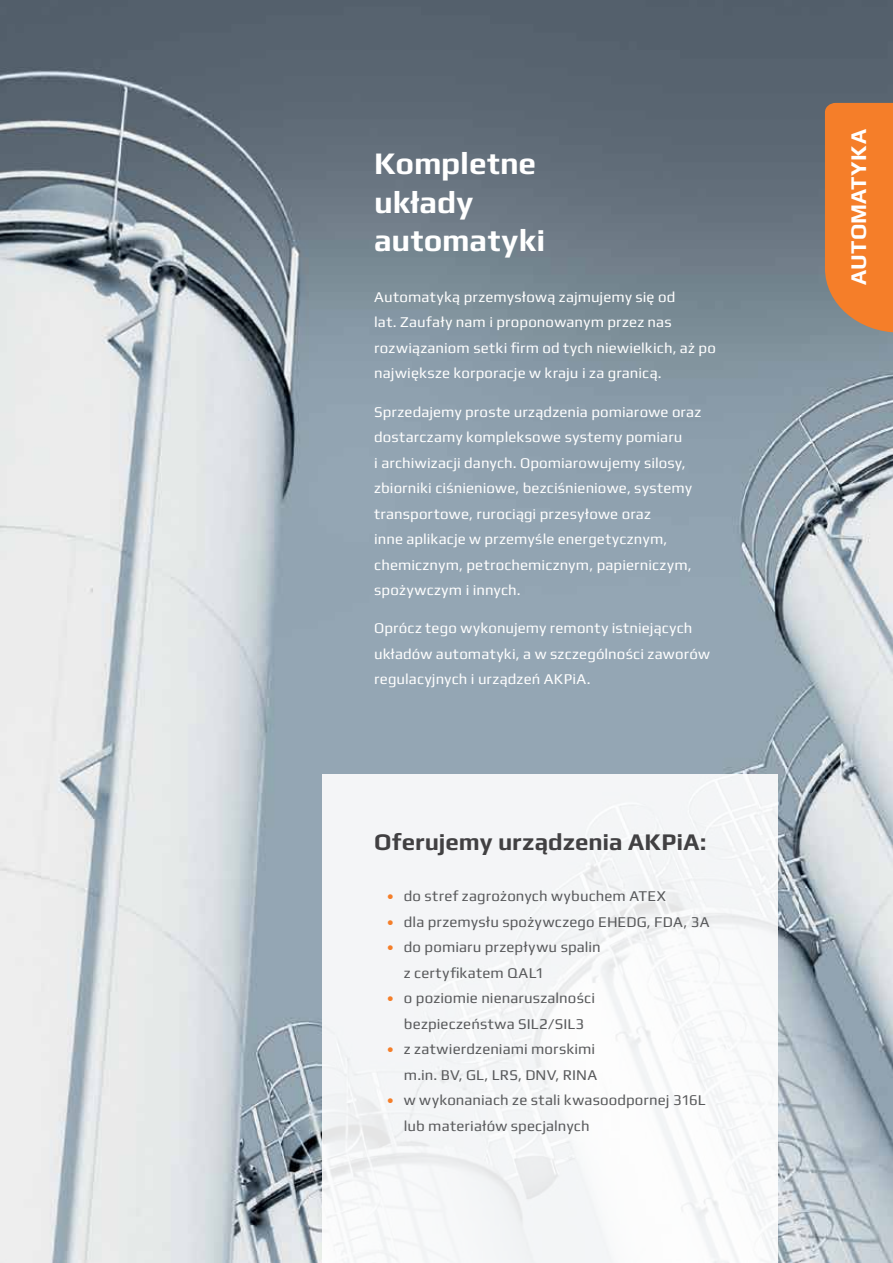
<style>
.page{position:relative;width:893px;height:1263px;background:#fff}
.page>*{position:absolute;margin:0;border:0;box-sizing:border-box;transform-origin:0 0}
.t1{font:700 31.5px/38.2px "Play";color:#fff}
.t2{font:700 24px "Play";letter-spacing:-.005em;color:#414042}
.t3{font:700 22.5px "Play";letter-spacing:.015em;color:#fff}
.t4{font:15px/25.5px "Play";letter-spacing:.015em;color:#fff}
.t5{font:15px/25.5px "Play";letter-spacing:.01em;color:#58595b}
.s1{color:#f57e29}
</style>
<div class="page">
<img style="left:0;top:0;width:893px;height:1263px">
<div style="left:322px;top:774px;width:456px;height:489px;background:#f4f5f7"></div>
<svg style="left:825px;top:103px;width:68px;height:230px;background:#ec7e30"></svg>
<h1 class="t1" style="left:374px;top:144px;width:173px">Kompletne układy automatyki</h1>
<p class="t4" style="left:374px;top:284px;width:343px">Automatyką przemysłową zajmujemy się od<br>lat. Zaufały nam i proponowanym przez nas rozwiązaniom setki firm od tych niewielkich, aż po największe korporacje w kraju i za granicą.</p>
<p class="t4" style="left:374px;top:398px;width:329px">Sprzedajemy proste urządzenia pomiarowe oraz dostarczamy kompleksowe systemy pomiaru<br>i archiwizacji danych. Opomiarowujemy silosy, zbiorniki ciśnieniowe, bezciśnieniowe, systemy transportowe, rurociągi przesyłowe oraz<br>inne aplikacje w przemyśle energetycznym, chemicznym, petrochemicznym, papierniczym, spożywczym i innych.</p>
<p class="t4" style="left:374px;top:615px;width:337px">Oprócz tego wykonujemy remonty istniejących układów automatyki, a w szczególności zaworów regulacyjnych i urządzeń AKPiA.</p>
<h2 class="t2" style="left:374px;top:828px;width:334px">Oferujemy urządzenia AKPiA:</h2>
<p class="t5" style="left:387px;top:883px;width:280px"><span class="s1">•</span> do stref zagrożonych wybuchem ATEX</p>
<p class="t5" style="left:387px;top:908px;width:324px"><span class="s1">•</span> dla przemysłu spożywczego EHEDG, FDA, 3A</p>
<p class="t5" style="left:404px;top:934px;width:198px;text-indent:-17px"><span class="s1">•</span> do pomiaru przepływu spalin z certyfikatem QAL1</p>
<p class="t5" style="left:387px;top:985px;width:210px;text-align:center"><span class="s1">•</span> o poziomie nienaruszalności bezpieczeństwa SIL2/SIL3</p>
<p class="t5" style="left:387px;top:1036px;width:212px;text-align:right"><span class="s1">•</span> z zatwierdzeniami morskimi m.in. BV, GL, LRS, DNV, RINA</p>
<p class="t5" style="left:404px;top:1087px;width:303px;text-indent:-17px"><span class="s1">•</span> w wykonaniach ze stali kwasoodpornej 316L lub materiałów specjalnych</p>
<h3 class="t3" style="left:845px;top:285px;width:157px;rotate:-90deg">AUTOMATYKA</h3>
</div>
